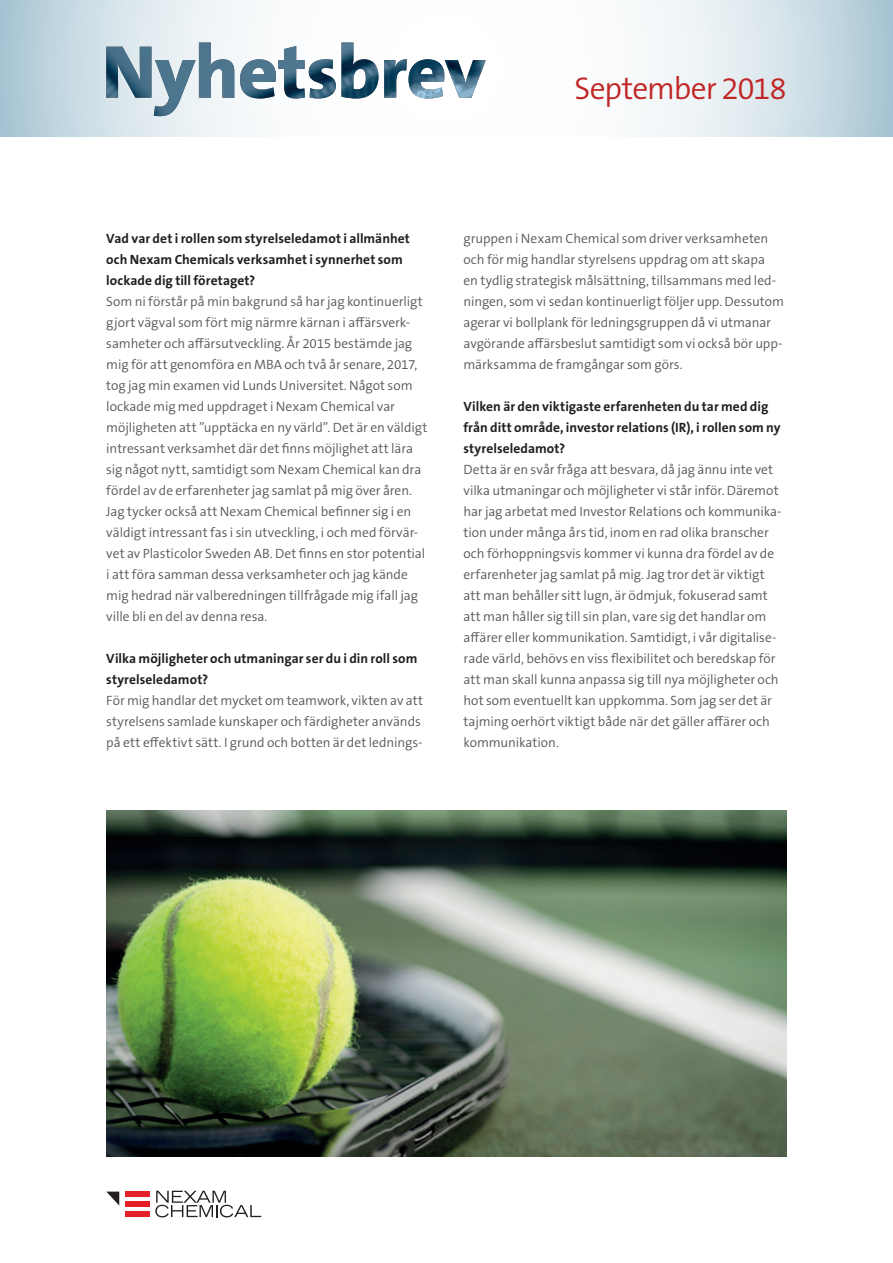
<style>
.page{position:relative;width:893px;height:1263px;background:#fff}
.page>*{position:absolute;margin:0;border:0;box-sizing:border-box;transform-origin:0 0}
.t1{font:300 31.5px "The Sans B W4";letter-spacing:-.035em;color:#c02625}
.t2{font:300 13.5px/21px "The Sans B W4";letter-spacing:-.005em;color:#57585a}
.t3{font:700 13.5px/21px "The Sans B W7";letter-spacing:.005em;color:#231f20}
</style>
<div class="page">
<svg style="left:0;top:0;width:893px;height:136px"></svg>
<img style="left:106px;top:43px;width:380px;height:73px">
<div style="left:125px;top:1191px;width:24px;height:5px;background:#e41f25"></div>
<div style="left:125px;top:1201px;width:24px;height:6px;background:#e41f25"></div>
<div style="left:125px;top:1211px;width:24px;height:6px;background:#e41f25"></div>
<svg style="left:106px;top:1191px;width:13px;height:14px"></svg>
<svg style="left:155px;top:1191px;width:106px;height:26px"></svg>
<img style="left:106px;top:810px;width:681px;height:347px">
<h1 class="t1" style="left:574px;top:68px;width:214px">September 2018</h1>
<p class="t3" style="left:106px;top:228px;width:305px">Vad var det i rollen som styrelseledamot i allmänhet och Nexam Chemicals verksamhet i synnerhet som lockade dig till företaget?</p>
<p class="t2" style="left:106px;top:291px;width:323px">Som ni förstår på min bakgrund så har jag kontinuerligt gjort vägval som fört mig närmre kärnan i affärsverk&shy;samheter och affärsutveckling. År 2015 bestämde jag mig för att genomföra en MBA och två år senare, 2017, tog jag min examen vid Lunds Universitet. Något som lockade mig med uppdraget i Nexam Chemical var möjligheten att ”upptäcka en ny värld”. Det är en väldigt intressant verksamhet där det finns möjlighet att lära sig något nytt, samtidigt som Nexam Chemical kan dra fördel av de erfarenheter jag samlat på mig över åren.<br>Jag tycker också att Nexam Chemical befinner sig i en väldigt intressant fas i sin utveckling, i och med förvär&shy;vet av Plasticolor Sweden AB. Det finns en stor potential i att föra samman dessa verksamheter och jag kände mig hedrad när valberedningen tillfrågade mig ifall jag ville bli en del av denna resa.</p>
<p class="t3" style="left:106px;top:648px;width:313px">Vilka möjligheter och utmaningar ser du i din roll som styrelseledamot?</p>
<p class="t2" style="left:106px;top:690px;width:318px">För mig handlar det mycket om teamwork, vikten av att styrelsens samlade kunskaper och färdigheter används på ett effektivt sätt. I grund och botten är det lednings-</p>
<p class="t2" style="left:463px;top:228px;width:322px">gruppen i Nexam Chemical som driver verksamheten och för mig handlar styrelsens uppdrag om att skapa<br>en tydlig strategisk målsättning, tillsammans med led&shy;ningen, som vi sedan kontinuerligt följer upp. Dessutom agerar vi bollplank för ledningsgruppen då vi utmanar avgörande affärsbeslut samtidigt som vi också bör upp&shy;märksamma de framgångar som görs.</p>
<p class="t3" style="left:463px;top:396px;width:319px">Vilken är den viktigaste erfarenheten du tar med dig från ditt område, investor relations (IR), i rollen som ny styrelseledamot?</p>
<p class="t2" style="left:463px;top:459px;width:320px">Detta är en svår fråga att besvara, då jag ännu inte vet vilka utmaningar och möjligheter vi står inför. Däremot har jag arbetat med Investor Relations och kommunika&shy;tion under många års tid, inom en rad olika branscher och förhoppningsvis kommer vi kunna dra fördel av de erfarenheter jag samlat på mig. Jag tror det är viktigt att man behåller sitt lugn, är ödmjuk, fokuserad samt att man håller sig till sin plan, vare sig det handlar om affärer eller kommunikation. Samtidigt, i vår digitalise&shy;rade värld, behövs en viss flexibilitet och beredskap för att man skall kunna anpassa sig till nya möjligheter och hot som eventuellt kan uppkomma. Som jag ser det är tajming oerhört viktigt både när det gäller affärer och kommunikation.</p>
</div>
